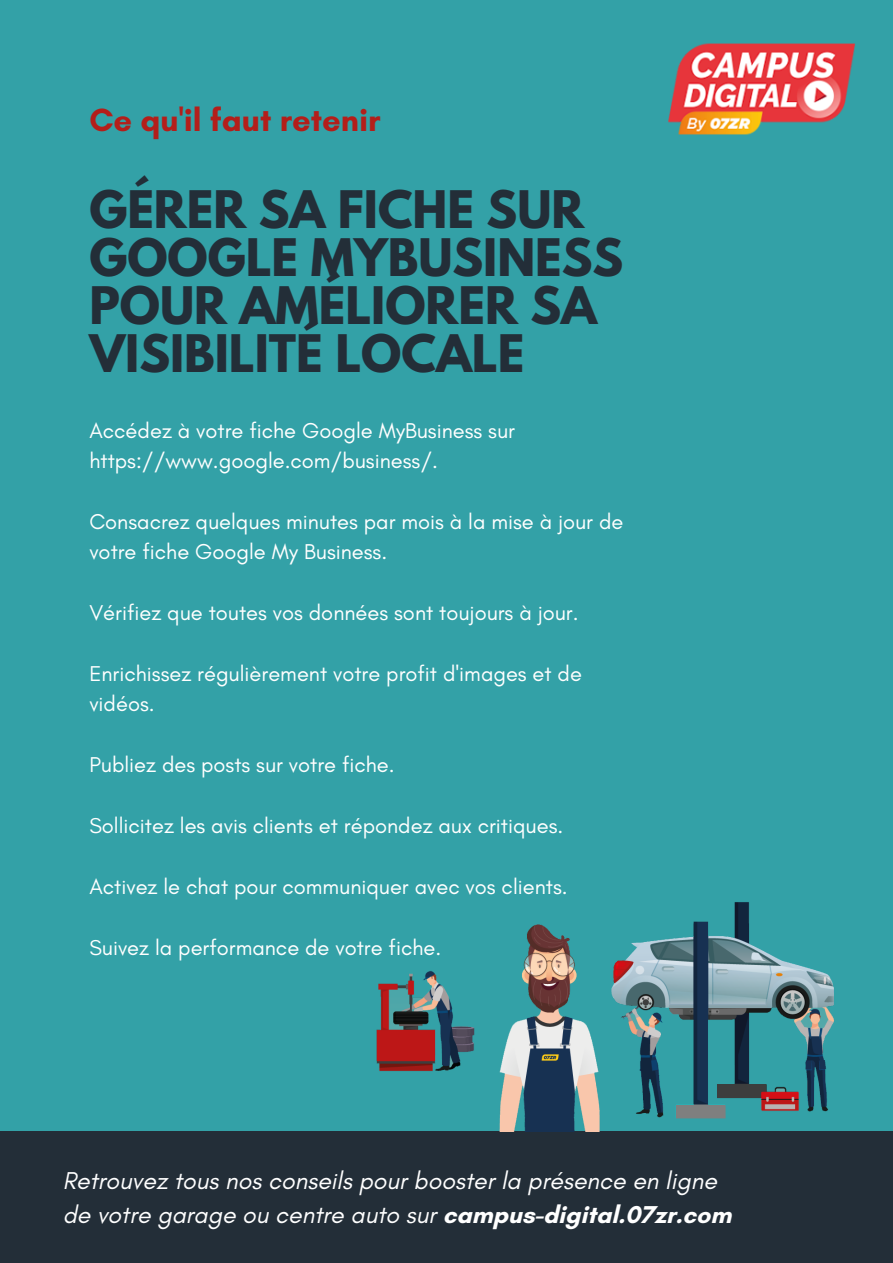
<style>
.page{position:relative;width:893px;height:1263px;background:#33a1a7}
.page>*{position:absolute;margin:0;border:0;box-sizing:border-box;transform-origin:0 0}
.t1{font:700 45.83px/47.8px "League Spartan";color:#232e38}
.t2{font:700 32.62px "Glacial Indifference";color:#b41e1a}
.t3{font:italic 24.83px/34.3px "Glacial Indifference";color:#fff}
.t4{font:21.83px/30.4px "Glacial Indifference";color:#fff}
.s1{font-weight:700;font-style:normal}
</style>
<div class="page">
<div style="left:0;top:1132px;width:893px;height:130px;background:#232e38"></div>
<img style="left:668px;top:43px;width:187px;height:92px">
<img style="left:0;top:902px;width:893px;height:230px">
<h2 class="t2" style="left:89px;top:100px;width:293px">Ce qu'il faut retenir</h2>
<h1 class="t1" style="left:89px;top:191px;width:535px">GÉRER SA FICHE SUR<br>GOOGLE MYBUSINESS<br>POUR AMÉLIORER SA<br>VISIBILITÉ LOCALE</h1>
<p class="t4" style="left:89px;top:415px;width:427px">Accédez à votre fiche Google MyBusiness sur https://www.google.com/business/.</p>
<p class="t4" style="left:89px;top:506px;width:535px">Consacrez quelques minutes par mois à la mise à jour de votre fiche Google My Business.</p>
<p class="t4" style="left:89px;top:597px;width:491px">Vérifiez que toutes vos données sont toujours à jour.</p>
<p class="t4" style="left:89px;top:658px;width:494px">Enrichissez régulièrement votre profit d'images et de vidéos.</p>
<p class="t4" style="left:89px;top:749px;width:307px">Publiez des posts sur votre fiche.</p>
<p class="t4" style="left:89px;top:810px;width:475px">Sollicitez les avis clients et répondez aux critiques.</p>
<p class="t4" style="left:89px;top:871px;width:480px">Activez le chat pour communiquer avec vos clients.</p>
<p class="t4" style="left:89px;top:932px;width:353px">Suivez la performance de votre fiche.</p>
<p class="t3" style="left:63px;top:1163px;width:670px">Retrouvez tous nos conseils pour booster la présence en ligne de votre garage ou centre auto sur <span class="s1">campus-digital.07zr.com</span></p>
</div>
